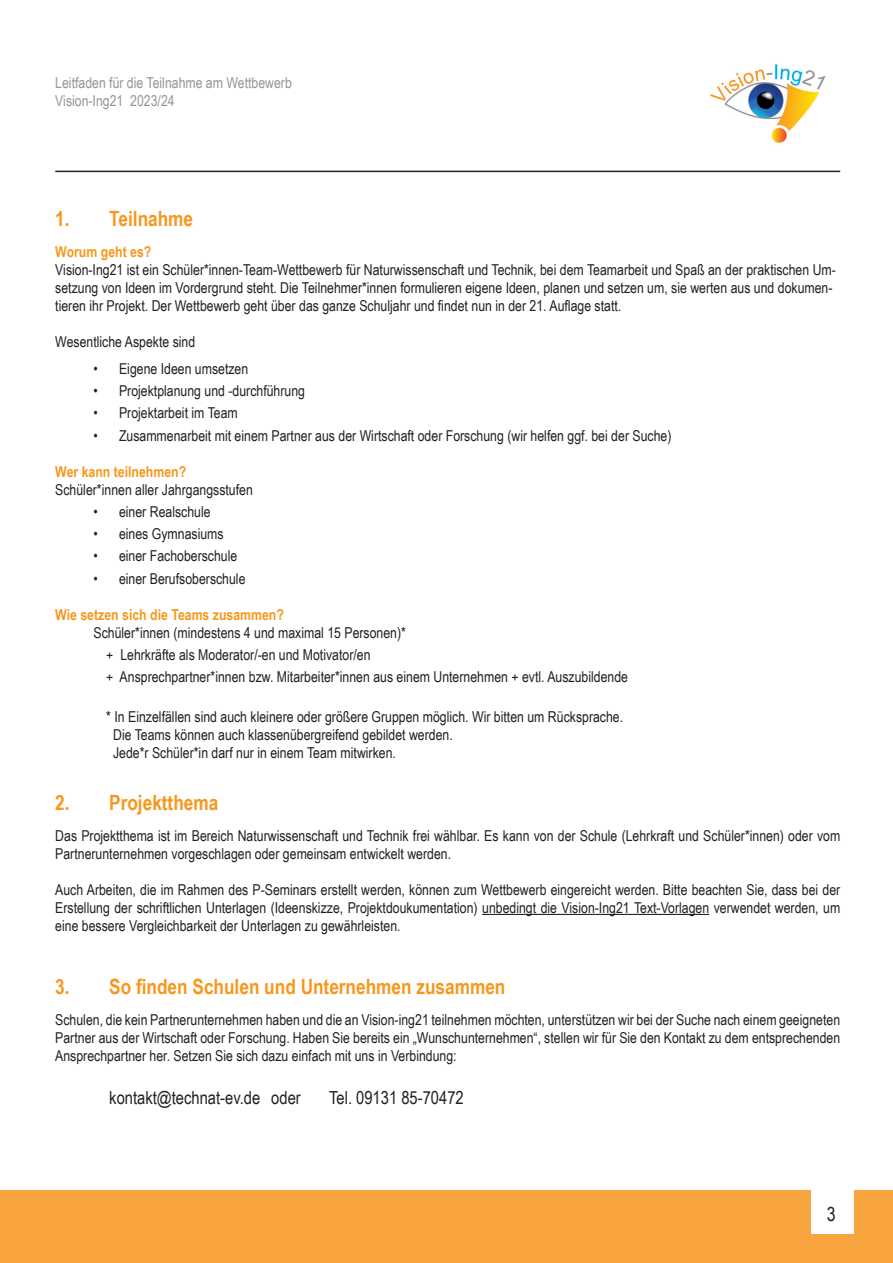
<style>
.page{position:relative;width:893px;height:1263px;background:#fff}
.page>*{position:absolute;margin:0;border:0;box-sizing:border-box;transform-origin:0 0}
.Überschrift{font:700 21px "Arial Narrow";color:#f7971d}
.t1{font:19.5px "Arial Narrow";color:#231f20}
.Fließtext{font:18px "Arial Narrow";color:#231f20}
.Fließtext-2{font:15px/18px "Arial Narrow";color:#231f20}
.Überschrift_10Pt{font:700 15px "Arial Narrow";color:#f7971d}
.t2{font:15px/18px "Arial Narrow";color:#939598}
</style>
<div class="page">
<hr style="left:55px;top:171px;width:785px;height:1px;background:#231f20">
<img style="left:710px;top:64px;width:116px;height:79px">
<div style="left:0;top:1191px;width:893px;height:72px;background:#f9a53f"></div>
<div style="left:811px;top:1188px;width:43px;height:45px;background:#fff"></div>
<hr style="left:482px;top:914px;width:227px;height:1px;background:#231f20">
<p class="t2" style="left:55px;top:73px;width:238px">Leitfaden für die Teilnahme am Wettbewerb<br>Vision-Ing21 2023/24</p>
<p class="Überschrift" style="left:55px;top:203px;width:139px">1. Teilnahme</p>
<p class="Überschrift_10Pt" style="left:55px;top:241px;width:98px">Worum geht es?</p>
<p class="Fließtext-2" style="left:55px;top:260px;width:782px">Vision-Ing21 ist ein Schüler*innen-Team-Wettbewerb für Naturwissenschaft und Technik, bei dem Teamarbeit und Spaß an der praktischen Um&shy;setzung von Ideen im Vordergrund steht. Die Teilnehmer*innen formulieren eigene Ideen, planen und setzen um, sie werten aus und dokumen&shy;tieren ihr Projekt. Der Wettbewerb geht über das ganze Schuljahr und findet nun in der 21. Auflage statt.</p>
<p class="Fließtext-2" style="left:55px;top:332px;width:141px">Wesentliche Aspekte sind</p>
<p class="Fließtext-2" style="left:94px;top:359px;width:156px">• Eigene Ideen umsetzen</p>
<p class="Fließtext-2" style="left:94px;top:381px;width:213px">• Projektplanung und -durchführung</p>
<p class="Fließtext-2" style="left:94px;top:403px;width:146px">• Projektarbeit im Team</p>
<p class="Fließtext-2" style="left:94px;top:426px;width:579px">• Zusammenarbeit mit einem Partner aus der Wirtschaft oder Forschung (wir helfen ggf. bei der Suche)</p>
<p class="Überschrift_10Pt" style="left:55px;top:460px;width:133px">Wer kann teilnehmen?</p>
<p class="Fließtext-2" style="left:55px;top:480px;width:199px">Schüler*innen aller Jahrgangsstufen</p>
<p class="Fließtext-2" style="left:94px;top:502px;width:119px">• einer Realschule</p>
<p class="Fließtext-2" style="left:94px;top:524px;width:132px">• eines Gymnasiums</p>
<p class="Fließtext-2" style="left:94px;top:546px;width:145px">• einer Fachoberschule</p>
<p class="Fließtext-2" style="left:94px;top:569px;width:153px">• einer Berufsoberschule</p>
<p class="Überschrift_10Pt" style="left:55px;top:603px;width:230px">Wie setzen sich die Teams zusammen?</p>
<p class="Fließtext-2" style="left:94px;top:623px;width:314px">Schüler*innen (mindestens 4 und maximal 15 Personen)*</p>
<p class="Fließtext-2" style="left:106px;top:645px;width:266px">+ Lehrkräfte als Moderator/-en und Motivator/en</p>
<p class="Fließtext-2" style="left:106px;top:667px;width:523px">+ Ansprechpartner*innen bzw. Mitarbeiter*innen aus einem Unternehmen + evtl. Auszubildende</p>
<p class="Fließtext-2" style="left:106px;top:707px;width:518px">* In Einzelfällen sind auch kleinere oder größere Gruppen möglich. Wir bitten um Rücksprache.</p>
<p class="Fließtext-2" style="left:113px;top:725px;width:341px">Die Teams können auch klassenübergreifend gebildet werden.</p>
<p class="Fließtext-2" style="left:113px;top:743px;width:284px">Jede*r Schüler*in darf nur in einem Team mitwirken.</p>
<p class="Überschrift" style="left:55px;top:787px;width:165px">2. Projektthema</p>
<p class="Fließtext-2" style="left:55px;top:826px;width:786px">Das Projektthema ist im Bereich Naturwissenschaft und Technik frei wählbar. Es kann von der Schule (Lehrkraft und Schüler*innen) oder vom<br>Partnerunternehmen vorgeschlagen oder gemeinsam entwickelt werden.</p>
<p class="Fließtext-2" style="left:55px;top:880px;width:786px;text-align:justify">Auch Arbeiten, die im Rahmen des P-Seminars erstellt werden, können zum Wettbewerb eingereicht werden. Bitte beachten Sie, dass bei der Erstellung der schriftlichen Unterlagen (Ideenskizze, Projektdoukumentation) unbedingt die Vision-Ing21 Text-Vorlagen verwendet werden, um eine bessere Vergleichbarkeit der Unterlagen zu gewährleisten.</p>
<p class="Überschrift" style="left:55px;top:971px;width:452px">3. So finden Schulen und Unternehmen zusammen</p>
<p class="Fließtext-2" style="left:55px;top:1010px;width:786px;text-align:justify">Schulen, die kein Partnerunternehmen haben und die an Vision-ing21 teilnehmen möchten, unterstützen wir bei der Suche nach einem geeigneten Partner aus der Wirtschaft oder Forschung. Haben Sie bereits ein „Wunschunternehmen“, stellen wir für Sie den Kontakt zu dem entsprechenden Ansprechpartner her. Setzen Sie sich dazu einfach mit uns in Verbindung:</p>
<p class="Fließtext" style="left:109px;top:1084px;width:193px">kontakt@technat-ev.de oder</p>
<p class="Fließtext" style="left:329px;top:1084px;width:136px">Tel. 09131 85-70472</p>
<h2 class="t1" style="left:827px;top:1200px;width:10px">3</h2>
</div>
